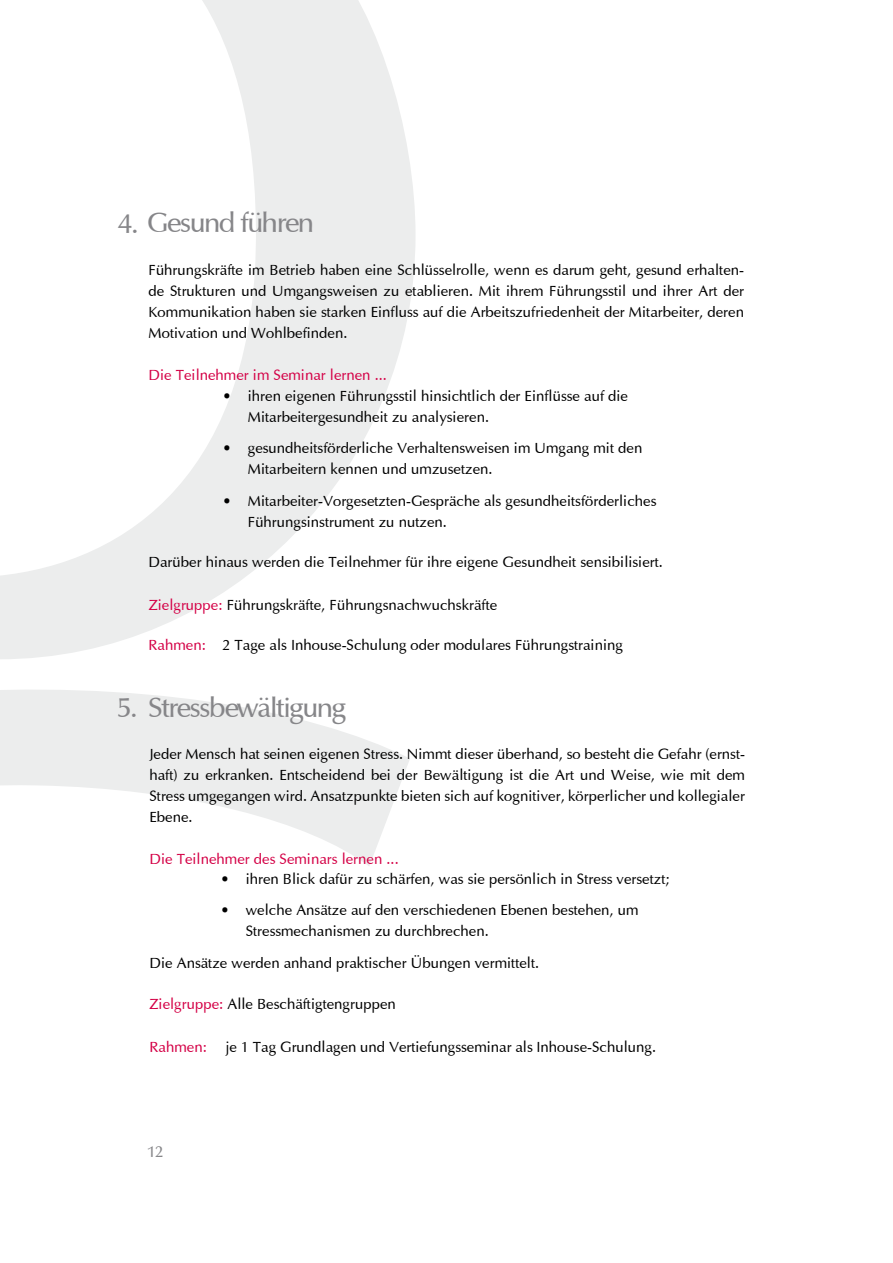
<style>
.page{position:relative;width:893px;height:1263px;background:#fff}
.page>*{position:absolute;margin:0;border:0;box-sizing:border-box;transform-origin:0 0}
.t1{font:27px "Optimum Med DB Normal";color:#868689}
.t2{font:15px/21px "Optima";color:#000}
.t3{font:15px "Optima";color:#d40046}
.t4{font:15px "Optimum Med DB Normal";color:#868689}
.s1{color:#d40046}
</style>
<div class="page">
<svg style="left:0;top:0;width:415px;height:659px"></svg>
<svg style="left:0;top:690px;width:410px;height:176px;fill:#eceded"></svg>
<h1 class="t1" style="left:119px;top:212px;width:196px">4. Gesund führen</h1>
<p class="t2" style="left:148px;top:261px;width:597px;text-align:justify">Führungskräfte im Betrieb haben eine Schlüsselrolle, wenn es darum geht, gesund erhalten&shy;de Strukturen und Umgangsweisen zu etablieren. Mit ihrem Führungsstil und ihrer Art der Kommunikation haben sie starken Einfluss auf die Arbeitszufriedenheit der Mitarbeiter, deren Motivation und Wohlbefinden.</p>
<p class="t3" style="left:148px;top:368px;width:240px">Die Teilnehmer im Seminar lernen ...</p>
<p class="t2" style="left:248px;top:387px;width:382px;text-indent:-25px">· ihren eigenen Führungsstil hinsichtlich der Einflüsse auf die<br>Mitarbeitergesundheit zu analysieren.</p>
<p class="t2" style="left:248px;top:439px;width:396px;text-indent:-25px">· gesundheitsförderliche Verhaltensweisen im Umgang mit den<br>Mitarbeitern kennen und umzusetzen.</p>
<p class="t2" style="left:248px;top:492px;width:410px;text-indent:-25px">· Mitarbeiter-Vorgesetzten-Gespräche als gesundheitsförderliches<br>Führungsinstrument zu nutzen.</p>
<p class="t2" style="left:148px;top:553px;width:516px">Darüber hinaus werden die Teilnehmer für ihre eigene Gesundheit sensibilisiert.</p>
<p class="t2" style="left:149px;top:595px;width:350px"><span class="s1">Zielgruppe:</span> Führungskräfte, Führungsnachwuchskräfte</p>
<p class="t2" style="left:148px;top:636px;width:476px"><span class="s1">Rahmen:</span> 2 Tage als Inhouse-Schulung oder modulares Führungstraining</p>
<h1 class="t1" style="left:118px;top:696px;width:20px">5.</h1>
<h1 class="t1" style="left:149px;top:696px;width:198px">Stressbewältigung</h1>
<p class="t2" style="left:149px;top:745px;width:597px;text-align:justify">Jeder Mensch hat seinen eigenen Stress. Nimmt dieser überhand, so besteht die Gefahr (ernst&shy;haft) zu erkranken. Entscheidend bei der Bewältigung ist die Art und Weise, wie mit dem Stress umgegangen wird. Ansatzpunkte bieten sich auf kognitiver, körperlicher und kollegialer Ebene.</p>
<p class="t3" style="left:149px;top:852px;width:251px">Die Teilnehmer des Seminars lernen ...</p>
<p class="t2" style="left:220px;top:864px;width:450px;line-height:31.5px">· ihren Blick dafür zu schärfen, was sie persönlich in Stress versetzt; · welche Ansätze auf den verschiedenen Ebenen bestehen, um</p>
<p class="t2" style="left:246px;top:922px;width:245px">Stressmechanismen zu durchbrechen.</p>
<p class="t2" style="left:149px;top:953px;width:391px">Die Ansätze werden anhand praktischer Übungen vermittelt.</p>
<p class="t2" style="left:149px;top:995px;width:248px"><span class="s1">Zielgruppe:</span> Alle Beschäftigtengruppen</p>
<p class="t3" style="left:149px;top:1041px;width:59px">Rahmen:</p>
<p class="t2" style="left:225px;top:1038px;width:432px">je 1 Tag Grundlagen und Vertiefungsseminar als Inhouse-Schulung.</p>
<p class="t4" style="left:148px;top:1145px;width:16px">12</p>
</div>
